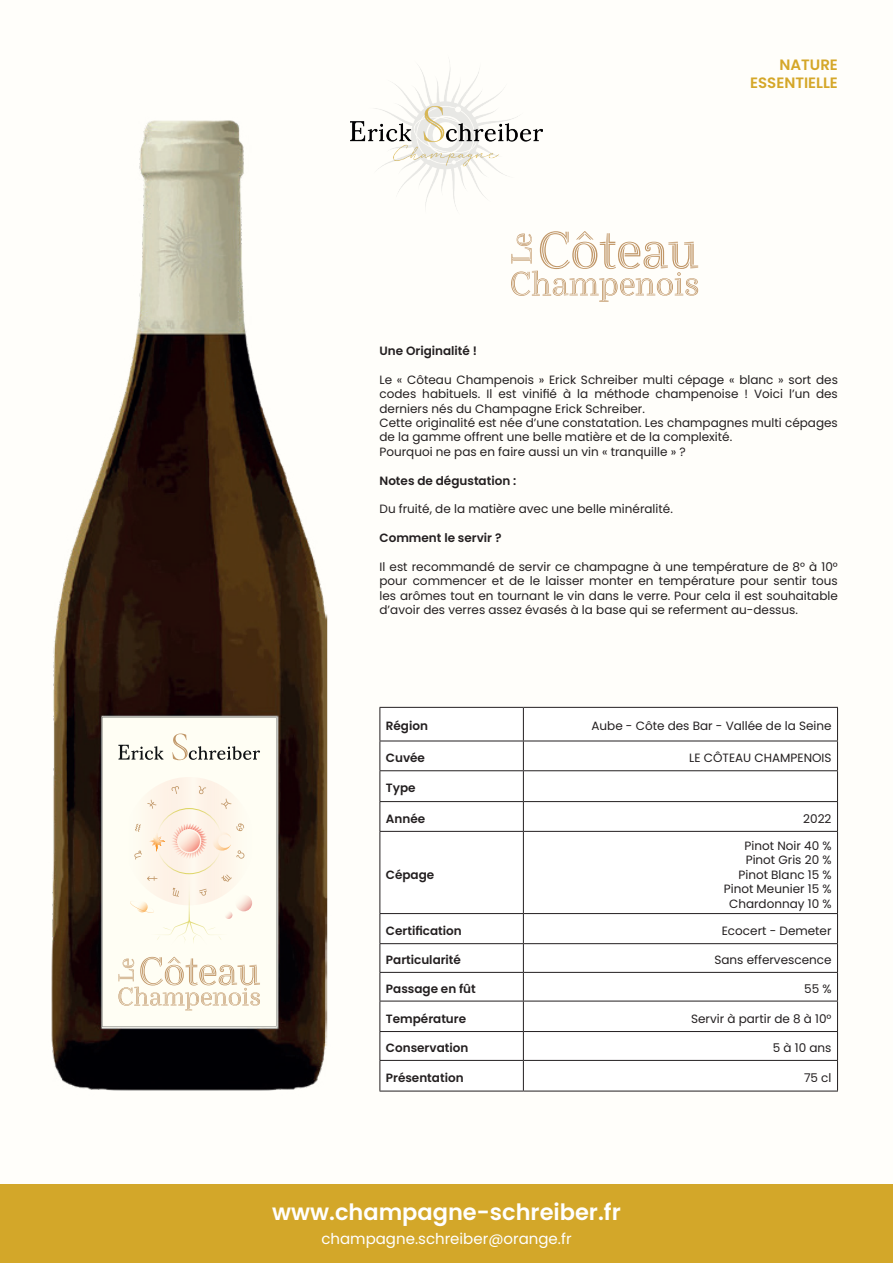
<style>
.page{position:relative;width:893px;height:1263px;background:#fffefa}
.page>*{position:absolute;margin:0;border:0;box-sizing:border-box;transform-origin:0 0}
.t1{font:600 22.5px "Poppins";color:#fff}
.t2{font:15px "Poppins";color:#fff}
.t3{font:600 15px/18px "Poppins";color:#d5a729;text-align:right}
.t4{font:12px/14.4px "Poppins";color:#231f20;text-align:right}
.t5{font:600 12px "Poppins";color:#231f20}
</style>
<div class="page">
<img style="left:51px;top:120px;width:277px;height:971px">
<svg style="left:380px;top:708px;width:457px;height:383px"></svg>
<hr style="left:379px;top:707px;width:144px;height:1px;background:#231f20">
<hr style="left:379px;top:708px;width:1px;height:33px;background:#231f20">
<hr style="left:523px;top:707px;width:315px;height:1px;background:#231f20">
<hr style="left:523px;top:708px;width:1px;height:33px;background:#231f20">
<hr style="left:837px;top:708px;width:1px;height:33px;background:#231f20">
<hr style="left:379px;top:741px;width:144px;height:1px;background:#231f20">
<svg style="left:379px;top:741px;width:1px;height:29px"></svg>
<hr style="left:523px;top:741px;width:315px;height:1px;background:#231f20">
<svg style="left:523px;top:741px;width:1px;height:29px"></svg>
<svg style="left:837px;top:741px;width:1px;height:29px"></svg>
<hr style="left:379px;top:770px;width:144px;height:1px;background:#231f20">
<hr style="left:379px;top:771px;width:1px;height:30px;background:#231f20">
<hr style="left:523px;top:770px;width:315px;height:1px;background:#231f20">
<hr style="left:523px;top:771px;width:1px;height:30px;background:#231f20">
<hr style="left:837px;top:771px;width:1px;height:30px;background:#231f20">
<hr style="left:379px;top:801px;width:144px;height:1px;background:#231f20">
<svg style="left:379px;top:802px;width:1px;height:29px"></svg>
<hr style="left:523px;top:801px;width:315px;height:1px;background:#231f20">
<svg style="left:523px;top:802px;width:1px;height:29px"></svg>
<svg style="left:837px;top:802px;width:1px;height:29px"></svg>
<hr style="left:379px;top:831px;width:144px;height:1px;background:#231f20">
<hr style="left:379px;top:832px;width:1px;height:81px;background:#231f20">
<hr style="left:523px;top:831px;width:315px;height:1px;background:#231f20">
<hr style="left:523px;top:832px;width:1px;height:81px;background:#231f20">
<hr style="left:837px;top:832px;width:1px;height:81px;background:#231f20">
<hr style="left:379px;top:913px;width:144px;height:1px;background:#231f20">
<hr style="left:523px;top:913px;width:315px;height:1px;background:#231f20">
<hr style="left:379px;top:943px;width:144px;height:1px;background:#231f20">
<hr style="left:523px;top:943px;width:315px;height:1px;background:#231f20">
<hr style="left:379px;top:972px;width:144px;height:1px;background:#231f20">
<svg style="left:379px;top:914px;width:1px;height:87px"></svg>
<hr style="left:523px;top:972px;width:315px;height:1px;background:#231f20">
<svg style="left:523px;top:914px;width:1px;height:87px"></svg>
<svg style="left:837px;top:914px;width:1px;height:87px"></svg>
<hr style="left:379px;top:1001px;width:144px;height:1px;background:#231f20">
<hr style="left:379px;top:1001px;width:1px;height:30px;background:#231f20">
<hr style="left:523px;top:1001px;width:315px;height:1px;background:#231f20">
<hr style="left:523px;top:1001px;width:1px;height:30px;background:#231f20">
<hr style="left:837px;top:1001px;width:1px;height:30px;background:#231f20">
<hr style="left:379px;top:1031px;width:144px;height:1px;background:#231f20">
<svg style="left:379px;top:1032px;width:1px;height:28px"></svg>
<hr style="left:523px;top:1031px;width:315px;height:1px;background:#231f20">
<svg style="left:523px;top:1032px;width:1px;height:28px"></svg>
<svg style="left:837px;top:1032px;width:1px;height:28px"></svg>
<hr style="left:379px;top:1060px;width:144px;height:1px;background:#231f20">
<hr style="left:379px;top:1061px;width:1px;height:30px;background:#231f20">
<hr style="left:523px;top:1060px;width:315px;height:1px;background:#231f20">
<hr style="left:523px;top:1061px;width:1px;height:30px;background:#231f20">
<hr style="left:837px;top:1061px;width:1px;height:30px;background:#231f20">
<hr style="left:379px;top:1091px;width:144px;height:1px;background:#231f20">
<hr style="left:523px;top:1091px;width:315px;height:1px;background:#231f20">
<div style="left:0;top:1184px;width:893px;height:79px;background:#d3a729"></div>
<img style="left:351px;top:61px;width:191px;height:146px">
<svg style="left:511px;top:231px;width:187px;height:71px"></svg>
<svg style="left:102px;top:717px;width:174px;height:310px"></svg>
<div style="left:125px;top:777px;width:128px;height:128px;background:#fef4e9;border-radius:64px"></div>
<svg style="left:235px;top:895px;width:17px;height:16px"></svg>
<svg style="left:171px;top:786px;width:8px;height:8px"></svg>
<svg style="left:221px;top:798px;width:10px;height:11px"></svg>
<svg style="left:147px;top:800px;width:9px;height:9px"></svg>
<svg style="left:199px;top:786px;width:7px;height:8px"></svg>
<svg style="left:130px;top:823px;width:114px;height:122px"></svg>
<svg style="left:118px;top:957px;width:142px;height:53px"></svg>
<svg style="left:118px;top:745px;width:45px;height:15px"></svg>
<svg style="left:172px;top:733px;width:88px;height:27px"></svg>
<p class="t3" style="left:750px;top:56px;width:89px">NATURE<br>ESSENTIELLE</p>
<p class="t5" style="left:379px;top:344px;width:99px">Une Originalité !</p>
<p class="t4" style="left:379px;top:372px;width:460px;text-align:left">Le « Côteau Champenois » Erick Schreiber multi cépage « blanc » sort des codes habituels. Il est vinifié à la méthode champenoise ! Voici l’un des derniers nés du Champagne Erick Schreiber.<br>Cette originalité est née d’une constatation. Les champagnes multi cépages de la gamme offrent une belle matière et de la complexité.<br>Pourquoi ne pas en faire aussi un vin « tranquille » ?</p>
<p class="t5" style="left:379px;top:473px;width:138px">Notes de dégustation :</p>
<p class="t4" style="left:379px;top:502px;width:295px">Du fruité, de la matière avec une belle minéralité.</p>
<p class="t5" style="left:379px;top:531px;width:123px">Comment le servir ?</p>
<p class="t4" style="left:379px;top:560px;width:460px;text-align:justify">Il est recommandé de servir ce champagne à une température de 8° à 10° pour commencer et de le laisser monter en température pour sentir tous les arômes tout en tournant le vin dans le verre. Pour cela il est souhaitable d’avoir des verres assez évasés à la base qui se referment au-dessus.</p>
<p class="t5" style="left:386px;top:719px;width:44px">Région</p>
<p class="t4" style="left:591px;top:719px;width:242px">Aube - Côte des Bar - Vallée de la Seine</p>
<p class="t5" style="left:386px;top:751px;width:41px">Cuvée</p>
<p class="t4" style="left:689px;top:751px;width:144px">LE CÔTEAU CHAMPENOIS</p>
<p class="t5" style="left:386px;top:781px;width:31px">Type</p>
<p class="t5" style="left:386px;top:812px;width:41px">Année</p>
<p class="t4" style="left:803px;top:811px;width:30px">2022</p>
<p class="t5" style="left:386px;top:868px;width:50px">Cépage</p>
<p class="t4" style="left:724px;top:839px;width:109px">Pinot Noir 40 %<br>Pinot Gris 20 %<br>Pinot Blanc 15 %<br>Pinot Meunier 15 %<br>Chardonnay 10 %</p>
<p class="t5" style="left:386px;top:924px;width:77px">Certification</p>
<p class="t4" style="left:722px;top:923px;width:111px">Ecocert - Demeter</p>
<p class="t5" style="left:386px;top:953px;width:77px">Particularité</p>
<p class="t4" style="left:714px;top:953px;width:119px">Sans effervescence</p>
<p class="t5" style="left:386px;top:982px;width:91px">Passage en fût</p>
<p class="t4" style="left:804px;top:982px;width:29px">55 %</p>
<p class="t5" style="left:386px;top:1011px;width:82px">Température</p>
<p class="t4" style="left:691px;top:1011px;width:142px">Servir à partir de 8 à 10°</p>
<p class="t5" style="left:386px;top:1041px;width:84px">Conservation</p>
<p class="t4" style="left:773px;top:1041px;width:60px">5 à 10 ans</p>
<p class="t5" style="left:386px;top:1071px;width:79px">Présentation</p>
<p class="t4" style="left:804px;top:1071px;width:29px">75 cl</p>
<h1 class="t1" style="left:272px;top:1198px;width:350px">www.champagne-schreiber.fr</h1>
<p class="t2" style="left:321px;top:1230px;width:252px">champagne.schreiber@orange.fr</p>
</div>
